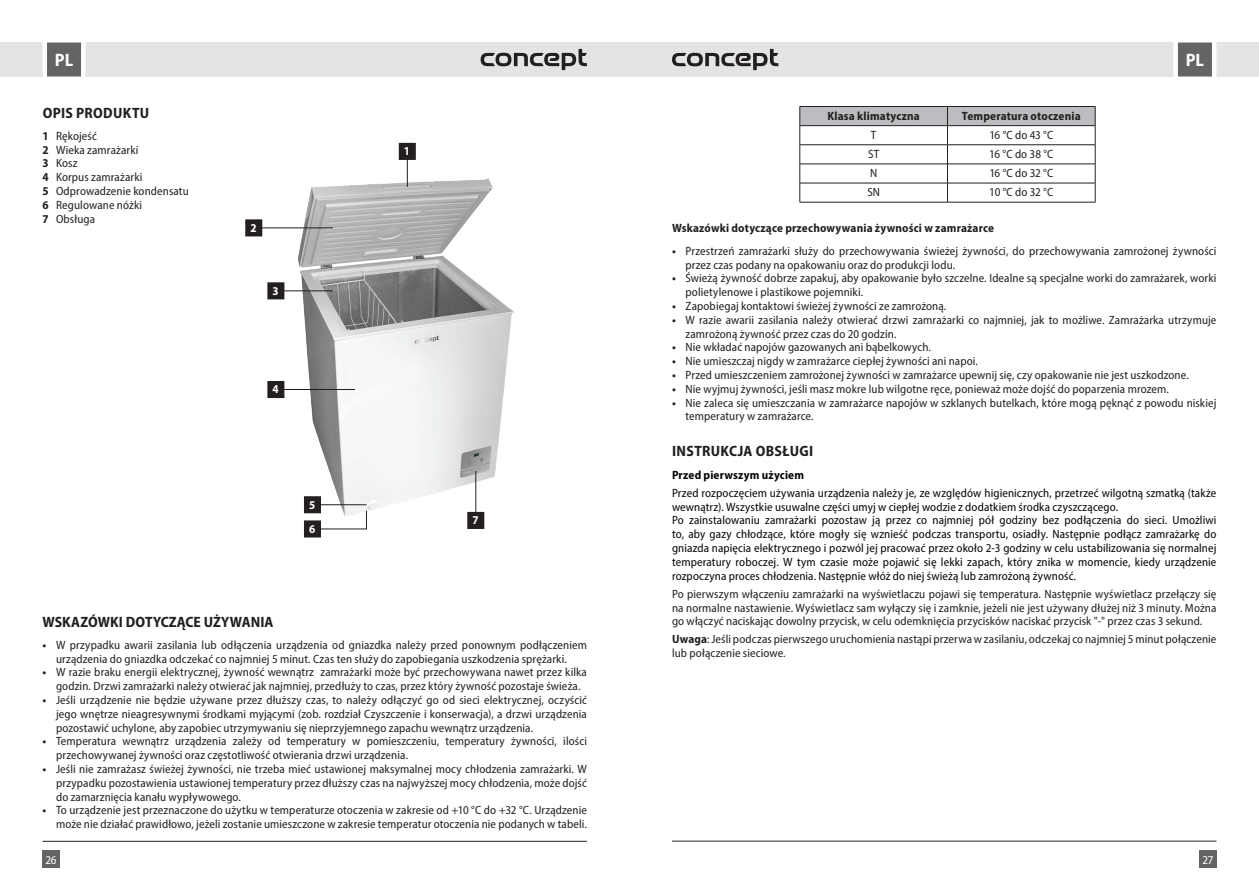
<style>
.page{position:relative;width:1259px;height:893px;background:#fff}
.page>*{position:absolute;margin:0;border:0;box-sizing:border-box;transform-origin:0 0}
.t1{font:700 semi-condensed 18px "Myriad Pro";color:#fff}
.t2{font:700 semi-condensed 15px "Myriad Pro";letter-spacing:.02em;color:#231f20}
.t3{font:700 semi-condensed 15px "Myriad Pro";color:#231f20}
.t4{font:semi-condensed 12px/13.8px "Myriad Pro";letter-spacing:.01em;color:#231f20}
.t5{font:semi-condensed 12px/13.8px "Myriad Pro";letter-spacing:.01em;color:#050706}
.t6{font:700 semi-condensed 12px "Myriad Pro";letter-spacing:.015em;color:#231f20}
.t7{font:700 semi-condensed 12px "Myriad Pro";letter-spacing:.02em;color:#050706}
.t8{font:700 semi-condensed 12px/24.2px "Myriad Pro";color:#fff}
.t9{font:semi-condensed 12px "Myriad Pro";color:#fff}
.s1{font-weight:700}
</style>
<div class="page">
<div style="left:629px;top:43px;width:630px;height:34px;background:#e4e4e4"></div>
<div style="left:0;top:43px;width:629px;height:34px;background:#e4e4e4"></div>
<div style="left:43px;top:850px;width:17px;height:17px;background:#646463"></div>
<div style="left:1199px;top:850px;width:17px;height:17px;background:#646463"></div>
<svg style="left:1171px;top:42px;width:47px;height:35px;background:#8f8f8e"></svg>
<svg style="left:40px;top:42px;width:48px;height:35px;background:#919190"></svg>
<hr style="left:672px;top:841px;width:544px;height:1px;background:#231f20">
<hr style="left:43px;top:841px;width:544px;height:1px;background:#231f20">
<svg style="left:672px;top:49px;width:106px;height:21px"></svg>
<svg style="left:480px;top:49px;width:107px;height:21px"></svg>
<img style="left:292px;top:174px;width:222px;height:347px">
<div style="left:399px;top:144px;width:16px;height:15px;background:#231f20"></div>
<div style="left:399px;top:143px;width:17px;height:17px;border:2px solid #231f20"></div>
<hr style="left:407px;top:156px;width:1px;height:31px;background:#231f20">
<div style="left:246px;top:220px;width:15px;height:16px;background:#231f20"></div>
<div style="left:245px;top:219px;width:17px;height:17px;border:2px solid #231f20"></div>
<hr style="left:262px;top:227px;width:71px;height:1px;background:#231f20">
<div style="left:268px;top:283px;width:16px;height:16px;background:#231f20"></div>
<div style="left:267px;top:282px;width:17px;height:17px;border:2px solid #231f20"></div>
<hr style="left:282px;top:290px;width:51px;height:1px;background:#231f20">
<div style="left:268px;top:382px;width:16px;height:15px;background:#231f20"></div>
<div style="left:267px;top:381px;width:17px;height:17px;border:2px solid #231f20"></div>
<hr style="left:284px;top:389px;width:71px;height:1px;background:#231f20">
<div style="left:305px;top:497px;width:15px;height:16px;background:#231f20"></div>
<div style="left:304px;top:496px;width:17px;height:17px;border:2px solid #231f20"></div>
<hr style="left:321px;top:504px;width:45px;height:1px;background:#231f20">
<div style="left:305px;top:521px;width:15px;height:16px;background:#231f20"></div>
<div style="left:304px;top:520px;width:17px;height:17px;border:2px solid #231f20"></div>
<svg style="left:320px;top:510px;width:47px;height:20px"></svg>
<div style="left:468px;top:513px;width:15px;height:15px;background:#231f20"></div>
<div style="left:467px;top:512px;width:17px;height:17px;border:2px solid #231f20"></div>
<hr style="left:475px;top:471px;width:1px;height:42px;background:#231f20">
<svg style="left:799px;top:106px;width:297px;height:96px"></svg>
<hr style="left:799px;top:202px;width:148px;height:1px;background:#231f20">
<hr style="left:947px;top:202px;width:148px;height:1px;background:#231f20">
<h1 class="t1" style="left:55px;top:48px;width:20px">PL</h1>
<h1 class="t1" style="left:1185px;top:48px;width:20px">PL</h1>
<p class="t2" style="left:43px;top:103px;width:108px">OPIS PRODUKTU</p>
<p class="t4" style="left:43px;top:129px;width:148px"><span class="s1">1</span> Rękojeść<br><span class="s1">2</span> Wieka zamrażarki<br><span class="s1">3</span> Kosz<br><span class="s1">4</span> Korpus zamrażarki<br><span class="s1">5</span> Odprowadzenie kondensatu<br><span class="s1">6</span> Regulowane nóżki<br><span class="s1">7</span> Obsługa</p>
<p class="t8" style="left:250px;top:215px;width:8px">2</p>
<p class="t8" style="left:272px;top:278px;width:8px">3</p>
<p class="t8" style="left:272px;top:377px;width:8px">4</p>
<p class="t8" style="left:309px;top:492px;width:8px">5<br>6</p>
<p class="t8" style="left:404px;top:139px;width:8px">1</p>
<p class="t8" style="left:472px;top:508px;width:8px">7</p>
<p class="t3" style="left:43px;top:612px;width:232px">WSKAZÓWKI DOTYCZĄCE UŻYWANIA</p>
<p class="t4" style="left:43px;top:638px;width:546px;text-align:center"><span class="s1">•</span> W przypadku awarii zasilania lub odłączenia urządzenia od gniazdka należy przed ponownym podłączeniem urządzenia do gniazdka odczekać co najmniej 5 minut. Czas ten służy do zapobiegania uszkodzenia sprężarki.</p>
<p class="t4" style="left:43px;top:665px;width:546px;text-align:center"><span class="s1">•</span> W razie braku energii elektrycznej, żywność wewnątrz zamrażarki może być przechowywana nawet przez kilka godzin. Drzwi zamrażarki należy otwierać jak najmniej, przedłuży to czas, przez który żywność pozostaje świeża.</p>
<p class="t4" style="left:56px;top:693px;width:532px;text-align:justify;text-indent:-14px"><span class="s1">•</span> Jeśli urządzenie nie będzie używane przez dłuższy czas, to należy odłączyć go od sieci elektrycznej, oczyścić jego wnętrze nieagresywnymi środkami myjącymi (zob. rozdział Czyszczenie i konserwacja), a drzwi urządzenia pozostawić uchylone, aby zapobiec utrzymywaniu się nieprzyjemnego zapachu wewnątrz urządzenia.</p>
<p class="t4" style="left:56px;top:734px;width:532px;text-indent:-14px"><span class="s1">•</span> Temperatura wewnątrz urządzenia zależy od temperatury w pomieszczeniu, temperatury żywności, ilości przechowywanej żywności oraz częstotliwość otwierania drzwi urządzenia.</p>
<p class="t4" style="left:56px;top:762px;width:532px;text-align:justify;text-indent:-14px"><span class="s1">•</span> Jeśli nie zamrażasz świeżej żywności, nie trzeba mieć ustawionej maksymalnej mocy chłodzenia zamrażarki. W przypadku pozostawienia ustawionej temperatury przez dłuższy czas na najwyższej mocy chłodzenia, może dojść do zamarznięcia kanału wypływowego.</p>
<p class="t4" style="left:43px;top:803px;width:546px;text-align:right"><span class="s1">•</span> To urządzenie jest przeznaczone do użytku w temperaturze otoczenia w zakresie od +10 °C do +32 °C. Urządzenie może nie działać prawidłowo, jeżeli zostanie umieszczone w zakresie temperatur otoczenia nie podanych w tabeli.</p>
<p class="t6" style="left:827px;top:108px;width:94px">Klasa klimatyczna</p>
<p class="t6" style="left:962px;top:108px;width:120px">Temperatura otoczenia</p>
<p class="t4" style="left:871px;top:128px;width:7px">T</p>
<p class="t4" style="left:989px;top:128px;width:66px">16 °C do 43 °C</p>
<p class="t4" style="left:868px;top:147px;width:13px">ST</p>
<p class="t4" style="left:989px;top:147px;width:66px">16 °C do 38 °C</p>
<p class="t4" style="left:870px;top:166px;width:9px">N</p>
<p class="t4" style="left:989px;top:166px;width:66px">16 °C do 32 °C</p>
<p class="t4" style="left:867px;top:185px;width:14px">SN</p>
<p class="t4" style="left:989px;top:185px;width:66px">10 °C do 32 °C</p>
<p class="t6" style="left:672px;top:221px;width:324px">Wskazówki dotyczące przechowywania żywności w zamrażarce</p>
<p class="t4" style="left:685px;top:244px;width:532px;text-indent:-14px"><span class="s1">•</span> Przestrzeń zamrażarki służy do przechowywania świeżej żywności, do przechowywania zamrożonej żywności przez czas podany na opakowaniu oraz do produkcji lodu.</p>
<p class="t4" style="left:685px;top:271px;width:532px;text-indent:-14px"><span class="s1">•</span> Świeżą żywność dobrze zapakuj, aby opakowanie było szczelne. Idealne są specjalne worki do zamrażarek, worki polietylenowe i plastikowe pojemniki.</p>
<p class="t4" style="left:672px;top:299px;width:276px"><span class="s1">•</span> Zapobiegaj kontaktowi świeżej żywności ze zamrożoną.</p>
<p class="t4" style="left:685px;top:313px;width:532px;text-indent:-14px"><span class="s1">•</span> W razie awarii zasilania należy otwierać drzwi zamrażarki co najmniej, jak to możliwe. Zamrażarka utrzymuje zamrożoną żywność przez czas do 20 godzin.</p>
<p class="t4" style="left:672px;top:340px;width:260px"><span class="s1">•</span> Nie wkładać napojów gazowanych ani bąbelkowych.</p>
<p class="t4" style="left:672px;top:354px;width:307px"><span class="s1">•</span> Nie umieszczaj nigdy w zamrażarce ciepłej żywności ani napoi.</p>
<p class="t4" style="left:672px;top:368px;width:518px"><span class="s1">•</span> Przed umieszczeniem zamrożonej żywności w zamrażarce upewnij się, czy opakowanie nie jest uszkodzone.</p>
<p class="t4" style="left:672px;top:382px;width:498px"><span class="s1">•</span> Nie wyjmuj żywności, jeśli masz mokre lub wilgotne ręce, ponieważ może dojść do poparzenia mrozem.</p>
<p class="t4" style="left:685px;top:395px;width:532px;text-indent:-14px"><span class="s1">•</span> Nie zaleca się umieszczania w zamrażarce napojów w szklanych butelkach, które mogą pęknąć z powodu niskiej temperatury w zamrażarce.</p>
<p class="t2" style="left:672px;top:442px;width:143px">INSTRUKCJA OBSŁUGI</p>
<p class="t7" style="left:672px;top:467px;width:134px">Przed pierwszym użyciem</p>
<p class="t5" style="left:672px;top:486px;width:546px">Przed rozpoczęciem używania urządzenia należy je, ze względów higienicznych, przetrzeć wilgotną szmatką (także wewnątrz). Wszystkie usuwalne części umyj w ciepłej wodzie z dodatkiem środka czyszczącego.<br>Po zainstalowaniu zamrażarki pozostaw ją przez co najmniej pół godziny bez podłączenia do sieci. Umożliwi to, aby gazy chłodzące, które mogły się wznieść podczas transportu, osiadły. Następnie podłącz zamrażarkę do gniazda napięcia elektrycznego i pozwól jej pracować przez około 2-3 godziny w celu ustabilizowania się normalnej temperatury roboczej. W tym czasie może pojawić się lekki zapach, który znika w momencie, kiedy urządzenie rozpoczyna proces chłodzenia. Następnie włóż do niej świeżą lub zamrożoną żywność.</p>
<p class="t4" style="left:672px;top:587px;width:546px;text-align:justify">Po pierwszym włączeniu zamrażarki na wyświetlaczu pojawi się temperatura. Następnie wyświetlacz przełączy się na normalne nastawienie. Wyświetlacz sam wyłączy się i zamknie, jeżeli nie jest używany dłużej niż 3 minuty. Można go włączyć naciskając dowolny przycisk, w celu odemknięcia przycisków naciskać przycisk "-" przez czas 3 sekund.</p>
<p class="t4" style="left:672px;top:632px;width:546px"><span class="s1">Uwaga</span>: Jeśli podczas pierwszego uruchomienia nastąpi przerwa w zasilaniu, odczekaj co najmniej 5 minut połączenie lub połączenie sieciowe.</p>
<p class="t9" style="left:45px;top:852px;width:13px">26</p>
<p class="t9" style="left:1202px;top:852px;width:13px">27</p>
</div>
